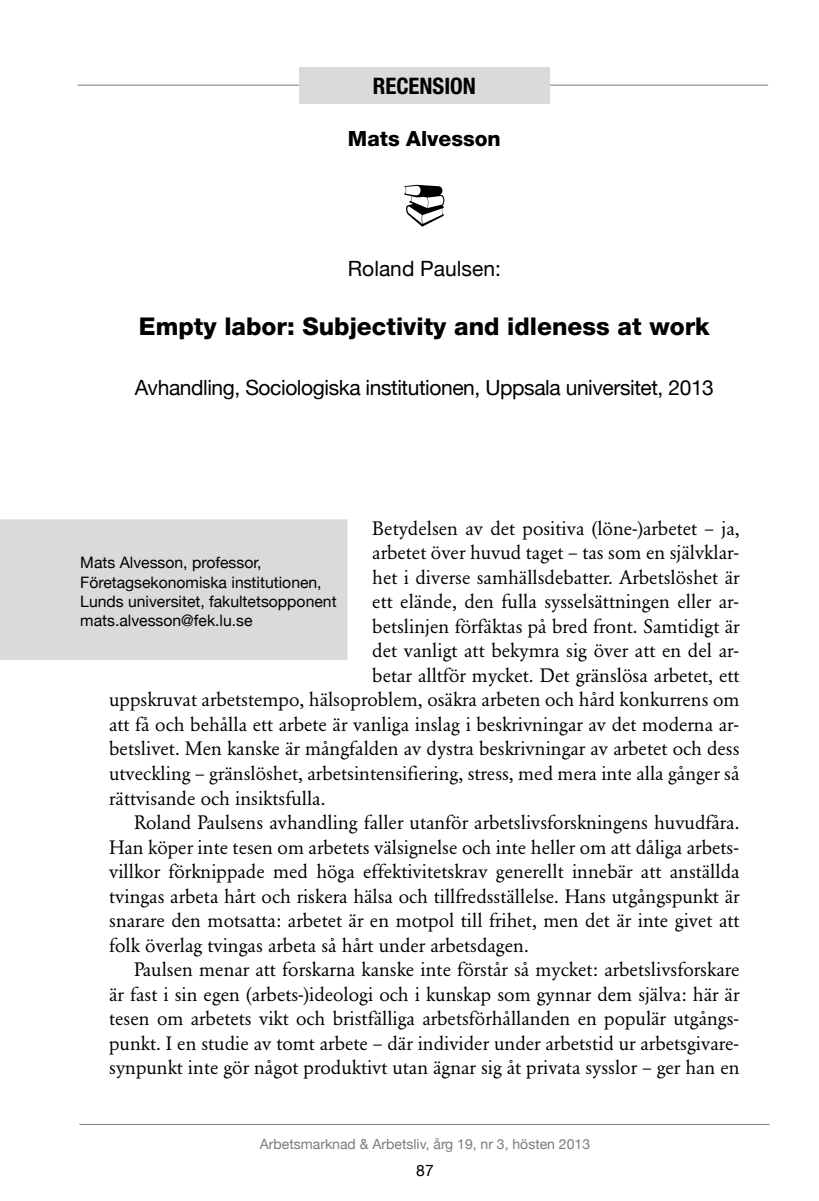
<style>
.page{position:relative;width:819px;height:1201px;background:#fff}
.page>*{position:absolute;margin:0;border:0;box-sizing:border-box;transform-origin:0 0}
.t1{font:800 24.5px "Helvetica Neue";color:#000}
.t2{font:700 condensed 22.75px "Helvetica Neue";color:#000}
.t3{font:21px "Helvetica Neue";letter-spacing:-.02em;color:#000}
.t4{font:21px "Helvetica Neue";color:#000}
.t5{font:800 21px "Helvetica Neue";color:#000}
.t6{font:19.25px "Garamond BE";color:#000}
.t7{font:15.75px/19.2px "Helvetica Neue";color:#000}
.t8{font:14px "Helvetica Neue";color:#7c7b7b}
</style>
<div class="page">
<hr style="left:79px;top:1124px;width:690px;height:1px;background:#7c7b7b">
<hr style="left:78px;top:85px;width:690px;height:1px;background:#7c7b7b">
<div style="left:299px;top:67px;width:250px;height:37px;background:#dadada"></div>
<svg style="left:404px;top:185px;width:40px;height:42px"></svg>
<div style="left:0;top:520px;width:347px;height:139px;background:#dadada"></div>
<div style="left:0;top:519px;width:347px;height:141px;border:1px solid #dadada"></div>
<p class="t2" style="left:373px;top:73px;width:105px">RECENSION</p>
<p class="t5" style="left:348px;top:126px;width:154px">Mats Alvesson</p>
<p class="t4" style="left:348px;top:256px;width:154px">Roland Paulsen:</p>
<p class="t1" style="left:139px;top:312px;width:572px">Empty labor: Subjectivity and idleness at work</p>
<p class="t3" style="left:135px;top:374px;width:580px">Avhandling, Sociologiska institutionen, Uppsala universitet, 2013</p>
<p class="t6" style="left:372px;top:517px;width:369px">Betydelsen av det positiva (löne-)arbetet – ja,</p>
<p class="t6" style="left:372px;top:541px;width:368px">arbetet över huvud taget – tas som en självklar-</p>
<p class="t6" style="left:372px;top:566px;width:369px">het i diverse samhällsdebatter. Arbetslöshet är</p>
<p class="t6" style="left:372px;top:590px;width:368px">ett elände, den fulla sysselsättningen eller ar-</p>
<p class="t6" style="left:372px;top:615px;width:369px">betslinjen förfäktas på bred front. Samtidigt är</p>
<p class="t6" style="left:372px;top:639px;width:368px">det vanligt att bekymra sig över att en del ar-</p>
<p class="t6" style="left:372px;top:664px;width:369px">betar alltför mycket. Det gränslösa arbetet, ett</p>
<p class="t6" style="left:109px;top:688px;width:632px">uppskruvat arbetstempo, hälsoproblem, osäkra arbeten och hård konkurrens om</p>
<p class="t6" style="left:109px;top:713px;width:631px">att få och behålla ett arbete är vanliga inslag i beskrivningar av det moderna ar-</p>
<p class="t6" style="left:109px;top:737px;width:632px">betslivet. Men kanske är mångfalden av dystra beskrivningar av arbetet och dess</p>
<p class="t6" style="left:109px;top:762px;width:631px">utveckling – gränslöshet, arbetsintensifiering, stress, med mera inte alla gånger så</p>
<p class="t6" style="left:109px;top:786px;width:218px">rättvisande och insiktsfulla.</p>
<p class="t6" style="left:134px;top:811px;width:607px">Roland Paulsens avhandling faller utanför arbetslivsforskningens huvudfåra.</p>
<p class="t6" style="left:109px;top:835px;width:631px">Han köper inte tesen om arbetets välsignelse och inte heller om att dåliga arbets-</p>
<p class="t6" style="left:109px;top:860px;width:632px">villkor förknippade med höga effektivitetskrav generellt innebär att anställda</p>
<p class="t6" style="left:109px;top:884px;width:632px">tvingas arbeta hårt och riskera hälsa och tillfredsställelse. Hans utgångspunkt är</p>
<p class="t6" style="left:109px;top:909px;width:631px">snarare den motsatta: arbetet är en motpol till frihet, men det är inte givet att</p>
<p class="t6" style="left:109px;top:933px;width:421px">folk överlag tvingas arbeta så hårt under arbetsdagen.</p>
<p class="t6" style="left:134px;top:958px;width:607px">Paulsen menar att forskarna kanske inte förstår så mycket: arbetslivsforskare</p>
<p class="t6" style="left:109px;top:982px;width:631px">är fast i sin egen (arbets-)ideologi och i kunskap som gynnar dem själva: här är</p>
<p class="t6" style="left:109px;top:1007px;width:631px">tesen om arbetets vikt och bristfälliga arbetsförhållanden en populär utgångs-</p>
<p class="t6" style="left:109px;top:1031px;width:630px">punkt. I en studie av tomt arbete – där individer under arbetstid ur arbetsgivare-</p>
<p class="t6" style="left:109px;top:1056px;width:632px">synpunkt inte gör något produktivt utan ägnar sig åt privata sysslor – ger han en</p>
<p class="t7" style="left:80px;top:553px;width:258px">Mats Alvesson, professor, Företagsekonomiska institutionen, Lunds universitet, fakultetsopponent mats.alvesson@fek.lu.se</p>
<p class="t8" style="left:260px;top:1135px;width:332px">Arbetsmarknad &amp; Arbetsliv, årg 19, nr 3, hösten 2013</p>
<p class="t7" style="left:416px;top:1160px;width:19px">87</p>
</div>
